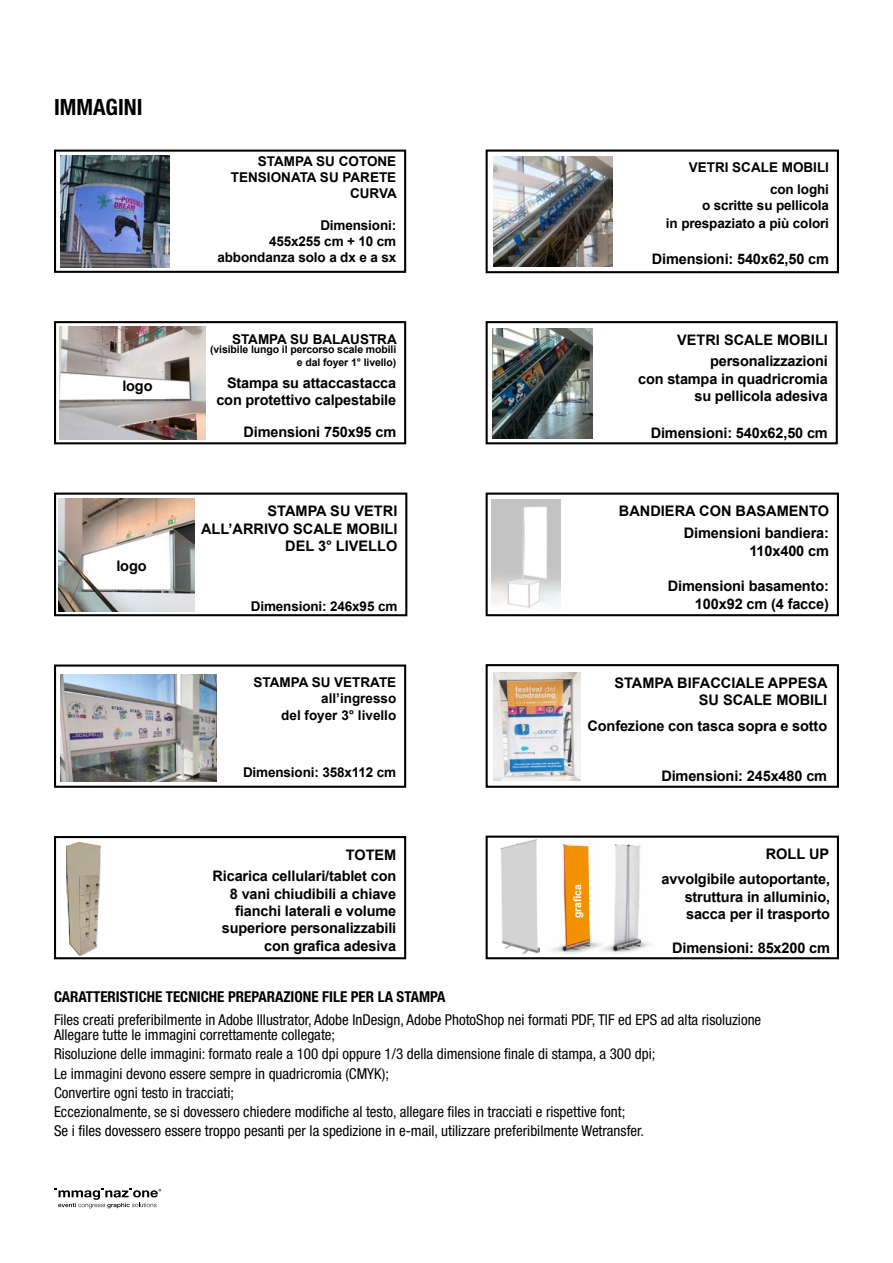
<style>
.page{position:relative;width:893px;height:1263px;background:#fff}
.page>*{position:absolute;margin:0;border:0;box-sizing:border-box;transform-origin:0 0}
.t1{font:700 condensed 22.5px "Helvetica Neue LT Std";color:#000}
.t2{font:condensed 15px/19.2px "Helvetica Neue LT Std";color:#000}
.t3{font:700 condensed 15px "Helvetica Neue LT Std";color:#000}
.t4{font:700 14.55px/17.4px "Arial";letter-spacing:-.01em;color:#000;text-align:right}
.t5{font:700 13.5px/16.2px "Arial";letter-spacing:-.01em;color:#000;text-align:right}
.t6{font:700 10.5px/12.6px "Arial";letter-spacing:-.01em;color:#000;text-align:right}
.t7{font:700 10.35px "Arial";color:#fff}
</style>
<div class="page">
<div style="left:54px;top:150px;width:352px;height:123px;border:2px solid #000"></div>
<img style="left:60px;top:156px;width:110px;height:111px">
<div style="left:486px;top:321px;width:352px;height:123px;border:2px solid #000"></div>
<img style="left:493px;top:328px;width:99px;height:110px">
<div style="left:486px;top:150px;width:353px;height:123px;border:2px solid #000"></div>
<img style="left:493px;top:157px;width:119px;height:110px">
<div style="left:54px;top:321px;width:352px;height:123px;border:2px solid #000"></div>
<img style="left:60px;top:326px;width:145px;height:114px">
<div style="left:486px;top:664px;width:353px;height:124px;border:2px solid #000"></div>
<img style="left:494px;top:672px;width:87px;height:108px">
<img style="left:552px;top:843px;width:99px;height:111px">
<div style="left:486px;top:836px;width:353px;height:123px;border:2px solid #000"></div>
<img style="left:501px;top:839px;width:38px;height:115px">
<svg style="left:564px;top:846px;width:26px;height:99px;background:#ef9412"></svg>
<div style="left:54px;top:493px;width:353px;height:123px;border:2px solid #000"></div>
<img style="left:59px;top:498px;width:135px;height:113px">
<div style="left:486px;top:493px;width:353px;height:123px;border:2px solid #000"></div>
<img style="left:491px;top:499px;width:69px;height:109px">
<svg style="left:55px;top:1188px;width:106px;height:20px"></svg>
<div style="left:54px;top:664px;width:352px;height:124px;border:2px solid #000"></div>
<img style="left:60px;top:674px;width:157px;height:108px">
<div style="left:54px;top:836px;width:352px;height:123px;border:2px solid #000"></div>
<img style="left:67px;top:842px;width:33px;height:113px">
<h1 class="t1" style="left:54px;top:93px;width:90px">IMMAGINI</h1>
<p class="t4" style="left:122px;top:377px;width:32px">logo</p>
<p class="t4" style="left:116px;top:558px;width:32px">logo</p>
<p class="t5" style="left:231px;top:154px;width:167px">STAMPA SU COTONE<br>TENSIONATA SU PARETE<br>CURVA</p>
<p class="t5" style="left:217px;top:218px;width:180px">Dimensioni:<br>455x255 cm + 10 cm abbondanza solo a dx e a sx</p>
<p class="t5" style="left:232px;top:331px;width:166px">STAMPA SU BALAUSTRA</p>
<p class="t6" style="left:210px;top:344px;width:188px">(visibile lungo il percorso scale mobili e dal foyer 1° livello)</p>
<p class="t4" style="left:216px;top:374px;width:181px">Stampa su attaccastacca con protettivo calpestabile</p>
<p class="t4" style="left:243px;top:424px;width:154px">Dimensioni 750x95 cm</p>
<p class="t4" style="left:201px;top:503px;width:198px">STAMPA SU VETRI<br>ALL’ARRIVO SCALE MOBILI<br>DEL 3° LIVELLO</p>
<p class="t5" style="left:251px;top:598px;width:148px">Dimensioni: 246x95 cm</p>
<p class="t5" style="left:253px;top:675px;width:144px">STAMPA SU VETRATE all’ingresso<br>del foyer 3° livello</p>
<p class="t5" style="left:243px;top:764px;width:155px">Dimensioni: 358x112 cm</p>
<p class="t4" style="left:213px;top:844px;width:185px;line-height:21.8px">TOTEM<br>Ricarica cellulari/tablet con</p>
<p class="t4" style="left:222px;top:885px;width:176px">8 vani chiudibili a chiave fianchi laterali e volume superiore personalizzabili con grafica adesiva</p>
<p class="t5" style="left:689px;top:157px;width:142px;line-height:21.8px">VETRI SCALE MOBILI con loghi</p>
<p class="t5" style="left:666px;top:197px;width:165px;line-height:17.4px">o scritte su pellicola<br>in prespaziato a più colori</p>
<p class="t4" style="left:652px;top:251px;width:179px">Dimensioni: 540x62,50 cm</p>
<p class="t4" style="left:677px;top:329px;width:152px;line-height:21.8px">VETRI SCALE MOBILI personalizzazioni</p>
<p class="t4" style="left:638px;top:370px;width:191px">con stampa in quadricromia su pellicola adesiva</p>
<p class="t4" style="left:651px;top:424px;width:179px">Dimensioni: 540x62,50 cm</p>
<p class="t4" style="left:619px;top:501px;width:212px;line-height:21.8px">BANDIERA CON BASAMENTO<br>Dimensioni bandiera:</p>
<p class="t4" style="left:749px;top:543px;width:81px">110x400 cm</p>
<p class="t4" style="left:668px;top:578px;width:163px;line-height:18px">Dimensioni basamento:<br>100x92 cm (4 facce)</p>
<p class="t4" style="left:614px;top:674px;width:215px">STAMPA BIFACCIALE APPESA<br>SU SCALE MOBILI</p>
<p class="t4" style="left:587px;top:718px;width:241px">Confezione con tasca sopra e sotto</p>
<p class="t4" style="left:661px;top:768px;width:167px">Dimensioni: 245x480 cm</p>
<p class="t7" style="left:571px;top:918px;width:35px;rotate:-90deg">grafica</p>
<p class="t4" style="left:661px;top:842px;width:170px;line-height:25.2px">ROLL UP<br>avvolgibile autoportante,</p>
<p class="t4" style="left:685px;top:888px;width:147px">struttura in alluminio,</p>
<p class="t4" style="left:686px;top:906px;width:146px">sacca per il trasporto</p>
<p class="t4" style="left:672px;top:939px;width:159px">Dimensioni: 85x200 cm</p>
<p class="t3" style="left:54px;top:987px;width:393px">CARATTERISTICHE TECNICHE PREPARAZIONE FILE PER LA STAMPA</p>
<p class="t2" style="left:54px;top:1012px;width:709px;line-height:15px">Files creati preferibilmente in Adobe Illustrator, Adobe InDesign, Adobe PhotoShop nei formati PDF, TIF ed EPS ad alta risoluzione<br>Allegare tutte le immagini correttamente collegate;</p>
<p class="t2" style="left:54px;top:1044px;width:603px">Risoluzione delle immagini: formato reale a 100 dpi oppure 1/3 della dimensione finale di stampa, a 300 dpi; Le immagini devono essere sempre in quadricromia (CMYK);<br>Convertire ogni testo in tracciati;<br>Eccezionalmente, se si dovessero chiedere modifiche al testo, allegare files in tracciati e rispettive font;<br>Se i files dovessero essere troppo pesanti per la spedizione in e-mail, utilizzare preferibilmente Wetransfer.</p>
</div>
